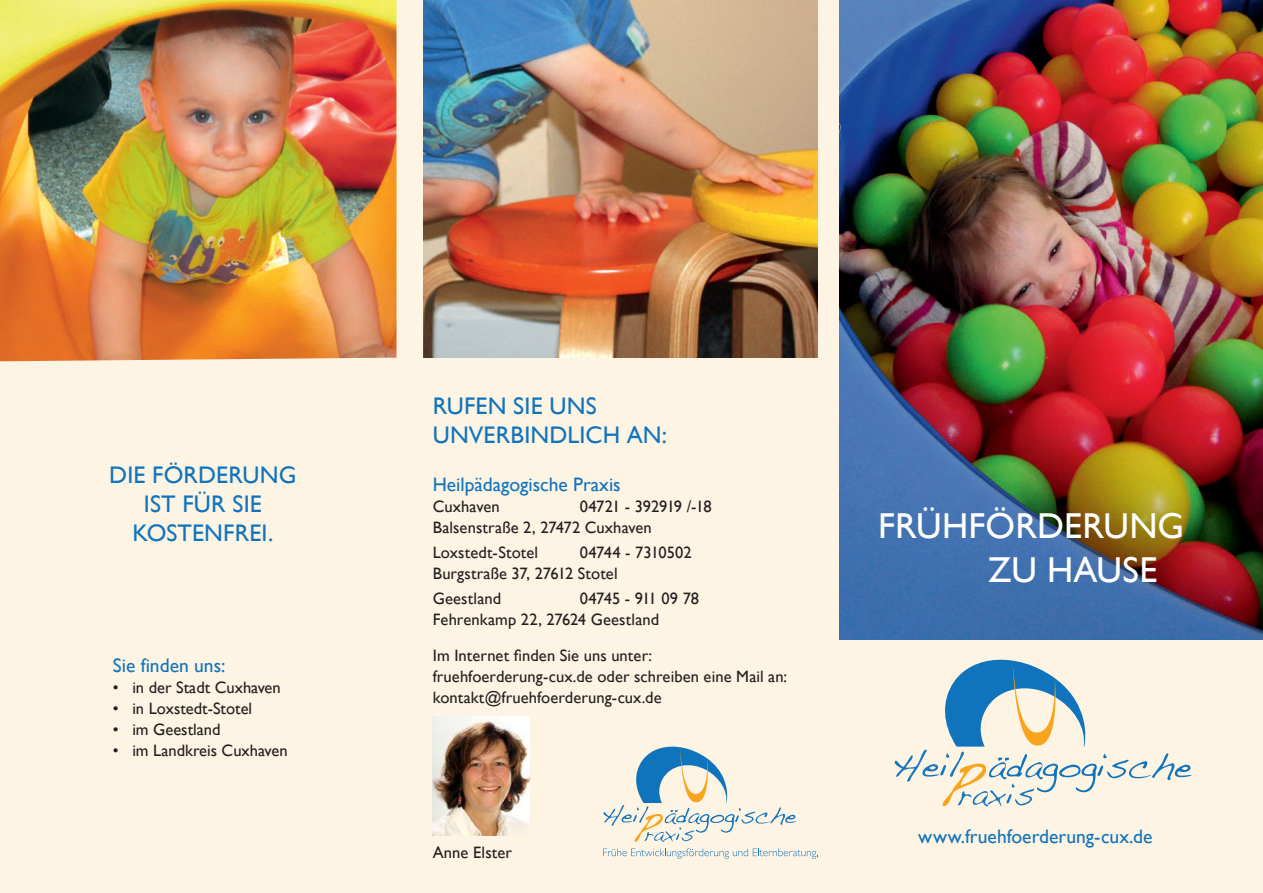
<style>
.page{position:relative;width:1263px;height:893px;background:#fef4e4}
.page>*{position:absolute;margin:0;border:0;box-sizing:border-box;transform-origin:0 0}
.t1{font:36px/43.2px "Gill Sans";letter-spacing:.005em;color:#fff}
.t2{font:24px/28.8px "Gill Sans";letter-spacing:.01em;color:#1074bc;text-align:center}
.t3{font:19.5px "Gill Sans";color:#1074bc}
.t4{font:16.5px/21px "Gill Sans";letter-spacing:.005em;color:#231f20}
</style>
<div class="page">
<img style="left:839px;top:0;width:424px;height:640px">
<img style="left:423px;top:0;width:395px;height:357px">
<img style="left:0;top:0;width:396px;height:361px">
<svg style="left:895px;top:659px;width:297px;height:148px"></svg>
<svg style="left:603px;top:848px;width:215px;height:11px"></svg>
<svg style="left:603px;top:747px;width:193px;height:95px"></svg>
<img style="left:432px;top:717px;width:98px;height:119px">
<h2 class="t2" style="left:109px;top:460px;width:189px">DIE FÖRDERUNG<br>IST FÜR SIE<br>KOSTENFREI.</h2>
<p class="t3" style="left:113px;top:654px;width:114px">Sie finden uns:</p>
<p class="t4" style="left:113px;top:677px;width:169px">• in der Stadt Cuxhaven</p>
<p class="t4" style="left:113px;top:698px;width:141px">• in Loxstedt-Stotel</p>
<p class="t4" style="left:113px;top:719px;width:109px">• im Geestland</p>
<p class="t4" style="left:113px;top:740px;width:176px">• im Landkreis Cuxhaven</p>
<h2 class="t2" style="left:433px;top:391px;width:236px;text-align:left">RUFEN SIE UNS<br>UNVERBINDLICH AN:</h2>
<p class="t3" style="left:433px;top:472px;width:190px">Heilpädagogische Praxis</p>
<p class="t4" style="left:433px;top:495px;width:68px">Cuxhaven</p>
<p class="t4" style="left:433px;top:495px;width:281px;text-indent:147px">04721 - 392919 /-18<br>Balsenstraße 2, 27472 Cuxhaven</p>
<p class="t4" style="left:433px;top:542px;width:107px">Loxstedt-Stotel</p>
<p class="t4" style="left:433px;top:542px;width:260px;text-indent:147px">04744 - 7310502<br>Burgstraße 37, 27612 Stotel</p>
<p class="t4" style="left:433px;top:588px;width:70px">Geestland</p>
<p class="t4" style="left:433px;top:588px;width:268px;text-indent:147px">04745 - 911 09 78<br>Fehrenkamp 22, 27624 Geestland</p>
<p class="t4" style="left:433px;top:645px;width:356px">Im Internet finden Sie uns unter: fruehfoerderung-cux.de oder schreiben eine Mail an: kontakt@fruehfoerderung-cux.de</p>
<p class="t4" style="left:433px;top:842px;width:81px">Anne Elster</p>
<h1 class="t1" style="left:988px;top:504px;width:197px;text-indent:-110px">FRÜHFÖRDERUNG<br>ZU HAUSE</h1>
<p class="t3" style="left:918px;top:825px;width:236px">www.fruehfoerderung-cux.de</p>
</div>
